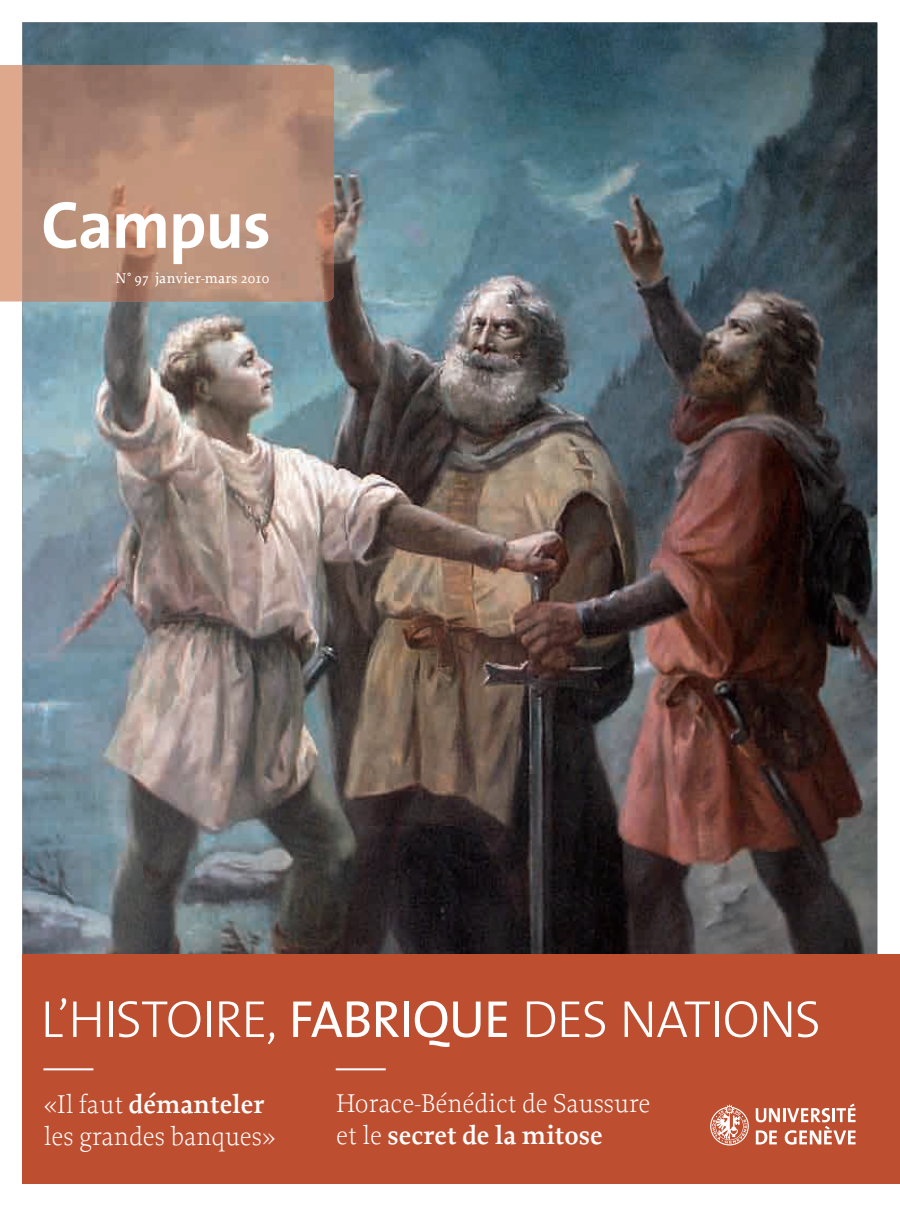
<style>
.page{position:relative;width:900px;height:1206px;background:#fff}
.page>*{position:absolute;margin:0;border:0;box-sizing:border-box;transform-origin:0 0}
.t1{font:300 52.5px "The Sans";letter-spacing:-.025em;color:#fff}
.t2{font:49.5px "Proforma";color:#fff}
.t3{font:300 27px/32.4px "Proforma";color:#fff}
.t4{font:500 15px "Proforma";letter-spacing:-.005em;color:#fff}
.s1{font-weight:400}
.s2{font-weight:600}
</style>
<div class="page">
<img style="left:23px;top:23px;width:854px;height:931px">
<div style="left:23px;top:954px;width:877px;height:229px;background:#be4e30"></div>
<div style="left:0;top:65px;width:22px;height:236px;background:#dda88c"></div>
<img style="left:23px;top:65px;width:311px;height:236px">
<svg style="left:44px;top:202px;width:224px;height:62px"></svg>
<svg style="left:710px;top:1104px;width:39px;height:41px"></svg>
<svg style="left:755px;top:1103px;width:100px;height:41px"></svg>
<p class="t4" style="left:116px;top:269px;width:155px">N° 97 janvier-mars 2010</p>
<h1 class="t1" style="left:41px;top:976px;width:782px">L’HISTOIRE, <span class="s1">FABRIQUE</span> DES NATIONS</h1>
<h2 class="t2" style="left:44px;top:1034px;width:51px">—</h2>
<h2 class="t2" style="left:336px;top:1034px;width:51px">—</h2>
<p class="t3" style="left:44px;top:1087px;width:233px">«Il faut <span class="s2">démanteler </span>les grandes banques»</p>
<p class="t3" style="left:336px;top:1087px;width:316px">Horace-Bénédict de Saussure et le <span class="s2">secret de la mitose</span></p>
</div>
